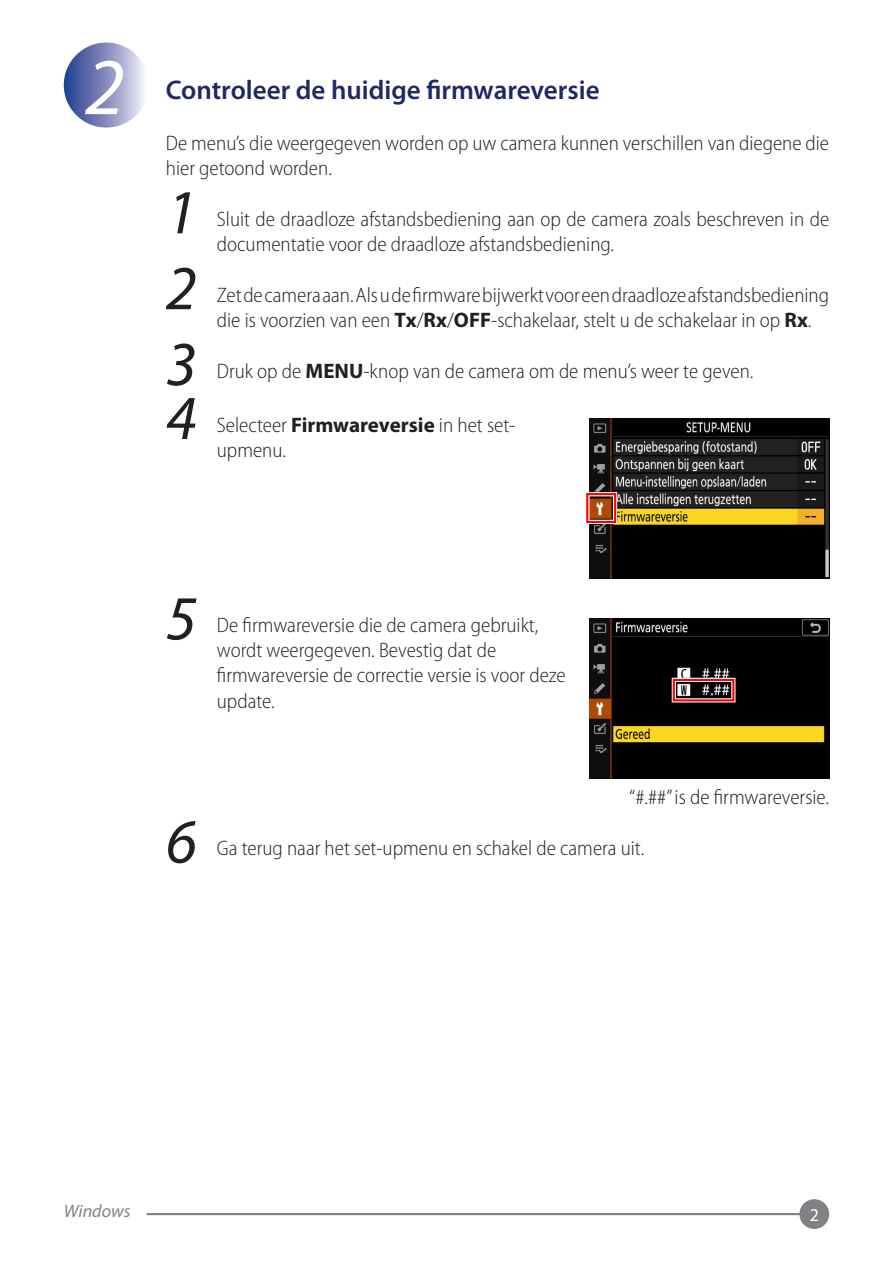
<style>
.page{position:relative;width:893px;height:1263px;background:#fff}
.page>*{position:absolute;margin:0;border:0;box-sizing:border-box;transform-origin:0 0}
.t1{font:italic 81px "Myriad Pro";color:#fff}
.t2{font:italic 63px "Myriad Pro";color:#231f20}
.t3{font:600 27px "Myriad Pro";color:#1e2864}
.t4{font:300 semi-condensed 21px/25.2px "Myriad Pro";color:#231f20}
.t5{font:italic 18px "Myriad Pro";color:#808285}
.t6{font:18px "Myriad Pro";color:#fff}
.s1{font-weight:700;font-stretch:normal}
</style>
<div class="page">
<hr style="left:147px;top:1213px;width:667px;height:2px;background:#808285">
<div style="left:799px;top:1199px;width:30px;height:30px;background:#808285;border-radius:50%"></div>
<div style="left:64px;top:43px;width:85px;height:85px;background:linear-gradient(to right,#1d368a,#f9f2f9);border-radius:43px"></div>
<img style="left:589px;top:418px;width:240px;height:160px">
<div style="left:585px;top:492px;width:32px;height:32px;border:4px solid #fff"></div>
<div style="left:586px;top:493px;width:30px;height:30px;border:2px solid #f00"></div>
<img style="left:589px;top:618px;width:240px;height:160px">
<div style="left:672px;top:678px;width:63px;height:24px;border:4px solid #fff"></div>
<div style="left:673px;top:679px;width:61px;height:22px;border:2px solid #f00"></div>
<h1 class="t1" style="left:85px;top:37px;width:41px">2</h1>
<p class="t3" style="left:166px;top:73px;width:435px">Controleer de huidige firmwareversie</p>
<p class="t4" style="left:166px;top:131px;width:665px">De menu’s die weergegeven worden op uw camera kunnen verschillen van diegene die hier getoond worden.</p>
<h2 class="t2" style="left:166px;top:173px;width:32px">1</h2>
<p class="t4" style="left:217px;top:207px;width:614px">Sluit de draadloze afstandsbediening aan op de camera zoals beschreven in de documentatie voor de draadloze afstandsbediening.</p>
<h2 class="t2" style="left:166px;top:249px;width:32px">2</h2>
<h2 class="t2" style="left:166px;top:325px;width:32px">3</h2>
<h2 class="t2" style="left:166px;top:379px;width:32px">4</h2>
<p class="t4" style="left:217px;top:283px;width:614px">Zet de camera aan. Als u de firmware bijwerkt voor een draadloze afstandsbediening die is voorzien van een <span class="s1">Tx</span>/<span class="s1">Rx</span>/<span class="s1">OFF</span>-schakelaar, stelt u de schakelaar in op <span class="s1">Rx</span>.</p>
<p class="t4" style="left:217px;top:358px;width:538px">Druk op de <span class="s1">MENU</span>-knop van de camera om de menu’s weer te geven.</p>
<p class="t4" style="left:217px;top:412px;width:300px">Selecteer <span class="s1">Firmwareversie</span> in het set&shy;upmenu.</p>
<h2 class="t2" style="left:166px;top:579px;width:32px">5</h2>
<p class="t4" style="left:217px;top:613px;width:350px">De firmwareversie die de camera gebruikt, wordt weergegeven. Bevestig dat de firmwareversie de correctie versie is voor deze update.</p>
<h2 class="t2" style="left:166px;top:803px;width:32px">6</h2>
<p class="t4" style="left:629px;top:785px;width:201px">“#.##” is de firmwareversie.</p>
<p class="t4" style="left:217px;top:836px;width:429px">Ga terug naar het set-upmenu en schakel de camera uit.</p>
<p class="t5" style="left:64px;top:1200px;width:68px">Windows</p>
<p class="t6" style="left:810px;top:1204px;width:11px">2</p>
</div>
